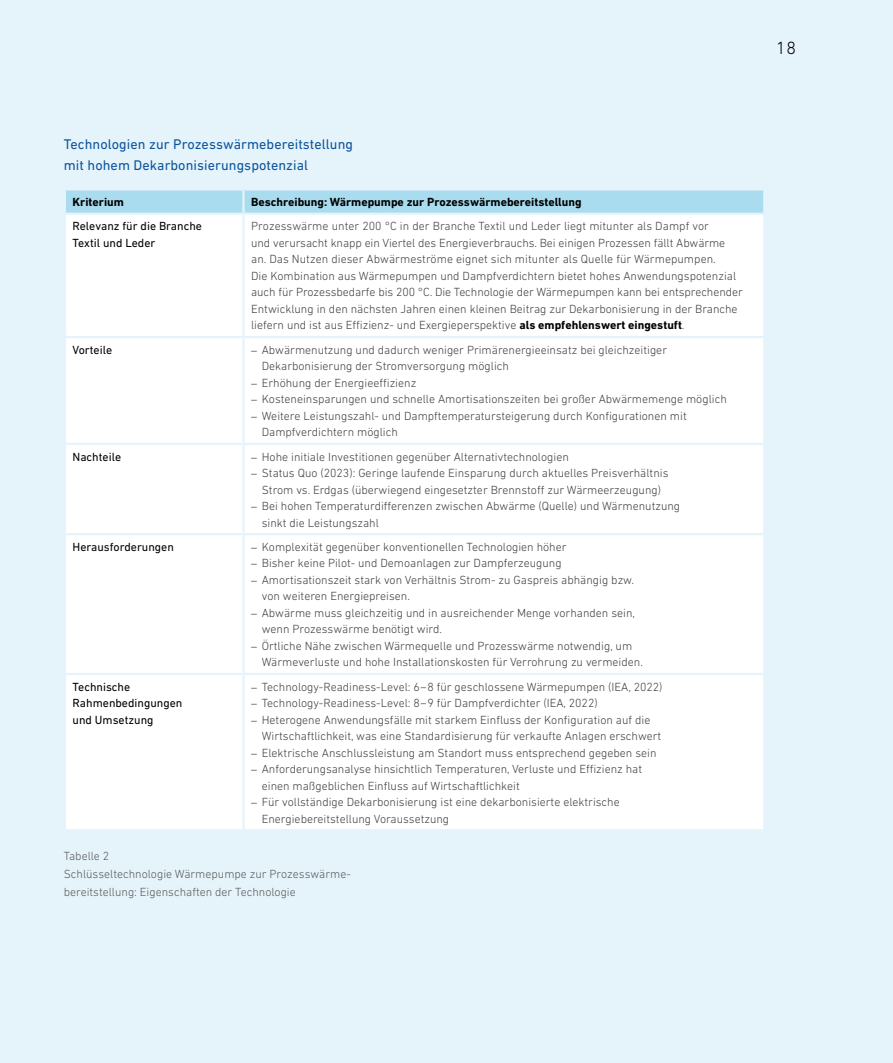
<style>
.page{position:relative;width:893px;height:1063px;background:#e5f4fa}
.page>*{position:absolute;margin:0;border:0;box-sizing:border-box;transform-origin:0 0}
.t1{font:300 18px "DIN Next LT Pro";color:#000}
.t2{font:14.25px/21px "DIN Next LT Pro";letter-spacing:.005em;color:#0c539e}
.t3{font:300 12px/16.5px "DIN Next LT Pro";color:#3e3d40}
.t4{font:12px/16.5px "DIN Next LT Pro";color:#000}
.t5{font:300 12px/18px "DIN Next LT Pro";color:#58585a}
.t6{font:700 12px "DIN Next LT Pro";color:#000}
.s1{font-weight:700;color:#000}
.s2{font-family:"Sabon Next LT Pro";font-weight:400}
</style>
<div class="page">
<div style="left:66px;top:191px;width:697px;height:22px;background:#aadcef"></div>
<div style="left:66px;top:215px;width:697px;height:614px;background:#fff"></div>
<hr style="left:242px;top:191px;width:3px;height:22px;background:#e5f4fa">
<hr style="left:64px;top:336px;width:179px;height:2px;background:#e5f4fa">
<hr style="left:243px;top:336px;width:522px;height:2px;background:#e5f4fa">
<hr style="left:64px;top:443px;width:179px;height:2px;background:#e5f4fa">
<hr style="left:243px;top:443px;width:522px;height:2px;background:#e5f4fa">
<hr style="left:64px;top:533px;width:179px;height:2px;background:#e5f4fa">
<hr style="left:243px;top:533px;width:522px;height:2px;background:#e5f4fa">
<hr style="left:64px;top:673px;width:179px;height:2px;background:#e5f4fa">
<hr style="left:243px;top:673px;width:522px;height:2px;background:#e5f4fa">
<hr style="left:242px;top:215px;width:3px;height:121px;background:#e5f4fa">
<hr style="left:242px;top:338px;width:3px;height:105px;background:#e5f4fa">
<hr style="left:242px;top:445px;width:3px;height:88px;background:#e5f4fa">
<hr style="left:242px;top:535px;width:3px;height:138px;background:#e5f4fa">
<hr style="left:242px;top:675px;width:3px;height:154px;background:#e5f4fa">
<p class="t2" style="left:64px;top:133px;width:291px">Technologien zur Prozesswärmebereitstellung mit hohem Dekarbonisierungspotenzial</p>
<p class="t6" style="left:73px;top:195px;width:53px">Kriterium</p>
<p class="t6" style="left:251px;top:195px;width:332px">Beschreibung: Wärmepumpe zur Prozesswärmebereitstellung</p>
<p class="t4" style="left:73px;top:218px;width:131px">Relevanz für die Branche<br>Textil und Leder</p>
<p class="t3" style="left:251px;top:218px;width:493px">Prozesswärme unter 200 °C in der Branche Textil und Leder liegt mitunter als Dampf vor<br>und verursacht knapp ein Viertel des Energieverbrauchs. Bei einigen Prozessen fällt Abwärme an. Das Nutzen dieser Abwärmeströme eignet sich mitunter als Quelle für Wärmepumpen.<br>Die Kombination aus Wärmepumpen und Dampfverdichtern bietet hohes Anwendungspotenzial auch für Prozessbedarfe bis 200 °C. Die Technologie der Wärmepumpen kann bei entsprechender Entwicklung in den nächsten Jahren einen kleinen Beitrag zur Dekarbonisierung in der Branche liefern und ist aus Effizienz- und Exergieperspektive <span class="s1">als empfehlenswert eingestuft</span>.</p>
<p class="t4" style="left:73px;top:341px;width:41px">Vorteile</p>
<p class="t3" style="left:262px;top:341px;width:407px;text-indent:-11px"><span class="s2">–</span> Abwärmenutzung und dadurch weniger Primärenergieeinsatz bei gleichzeitiger<br>Dekarbonisierung der Stromversorgung möglich</p>
<p class="t3" style="left:251px;top:374px;width:167px"><span class="s2">–</span> Erhöhung der Energieeffizienz</p>
<p class="t3" style="left:251px;top:391px;width:477px"><span class="s2">–</span> Kosteneinsparungen und schnelle Amortisationszeiten bei großer Abwärmemenge möglich</p>
<p class="t3" style="left:262px;top:407px;width:426px;text-indent:-11px"><span class="s2">–</span> Weitere Leistungszahl- und Dampftemperatursteigerung durch Konfigurationen mit<br>Dampfverdichtern möglich</p>
<p class="t4" style="left:73px;top:448px;width:50px">Nachteile</p>
<p class="t3" style="left:251px;top:448px;width:319px"><span class="s2">–</span> Hohe initiale Investitionen gegenüber Alternativtechnologien</p>
<p class="t3" style="left:251px;top:465px;width:419px;text-align:center"><span class="s2">–</span> Status Quo (2023): Geringe laufende Einsparung durch aktuelles Preisverhältnis<br>Strom vs. Erdgas (überwiegend eingesetzter Brennstoff zur Wärmeerzeugung)</p>
<p class="t3" style="left:262px;top:498px;width:420px;text-indent:-11px"><span class="s2">–</span> Bei hohen Temperaturdifferenzen zwischen Abwärme (Quelle) und Wärmenutzung sinkt die Leistungszahl</p>
<p class="t4" style="left:73px;top:538px;width:103px">Herausforderungen</p>
<p class="t3" style="left:251px;top:538px;width:317px"><span class="s2">–</span> Komplexität gegenüber konventionellen Technologien höher</p>
<p class="t3" style="left:251px;top:555px;width:312px"><span class="s2">–</span> Bisher keine Pilot- und Demoanlagen zur Dampferzeugung</p>
<p class="t3" style="left:262px;top:571px;width:374px;text-indent:-11px"><span class="s2">–</span> Amortisationszeit stark von Verhältnis Strom- zu Gaspreis abhängig bzw. von weiteren Energiepreisen.</p>
<p class="t3" style="left:262px;top:604px;width:375px;text-indent:-11px"><span class="s2">–</span> Abwärme muss gleichzeitig und in ausreichender Menge vorhanden sein, wenn Prozesswärme benötigt wird.</p>
<p class="t3" style="left:262px;top:637px;width:383px;text-indent:-11px"><span class="s2">–</span> Örtliche Nähe zwischen Wärmequelle und Prozesswärme notwendig, um<br>Wärmeverluste und hohe Installationskosten für Verrohrung zu vermeiden.</p>
<p class="t4" style="left:73px;top:678px;width:111px">Technische<br>Rahmenbedingungen und Umsetzung</p>
<p class="t3" style="left:251px;top:678px;width:413px"><span class="s2">–</span> Technology-Readiness-Level: 6–8 für geschlossene Wärmepumpen (IEA, 2022)</p>
<p class="t3" style="left:251px;top:695px;width:348px"><span class="s2">–</span> Technology-Readiness-Level: 8–9 für Dampfverdichter (IEA, 2022)</p>
<p class="t3" style="left:262px;top:711px;width:401px;text-indent:-11px"><span class="s2">–</span> Heterogene Anwendungsfälle mit starkem Einfluss der Konfiguration auf die<br>Wirtschaftlichkeit, was eine Standardisierung für verkaufte Anlagen erschwert</p>
<p class="t3" style="left:251px;top:744px;width:407px"><span class="s2">–</span> Elektrische Anschlussleistung am Standort muss entsprechend gegeben sein</p>
<p class="t3" style="left:262px;top:761px;width:382px;text-indent:-11px"><span class="s2">–</span> Anforderungsanalyse hinsichtlich Temperaturen, Verluste und Effizienz hat einen maßgeblichen Einfluss auf Wirtschaftlichkeit</p>
<p class="t3" style="left:262px;top:794px;width:359px;text-indent:-11px"><span class="s2">–</span> Für vollständige Dekarbonisierung ist eine dekarbonisierte elektrische<br>Energiebereitstellung Voraussetzung</p>
<p class="t5" style="left:64px;top:847px;width:289px">Tabelle 2<br>Schlüsseltechnologie Wärmepumpe zur Prozesswärme&shy;bereitstellung: Eigenschaften der Technologie</p>
<h1 class="t1" style="left:776px;top:37px;width:22px">18</h1>
</div>
